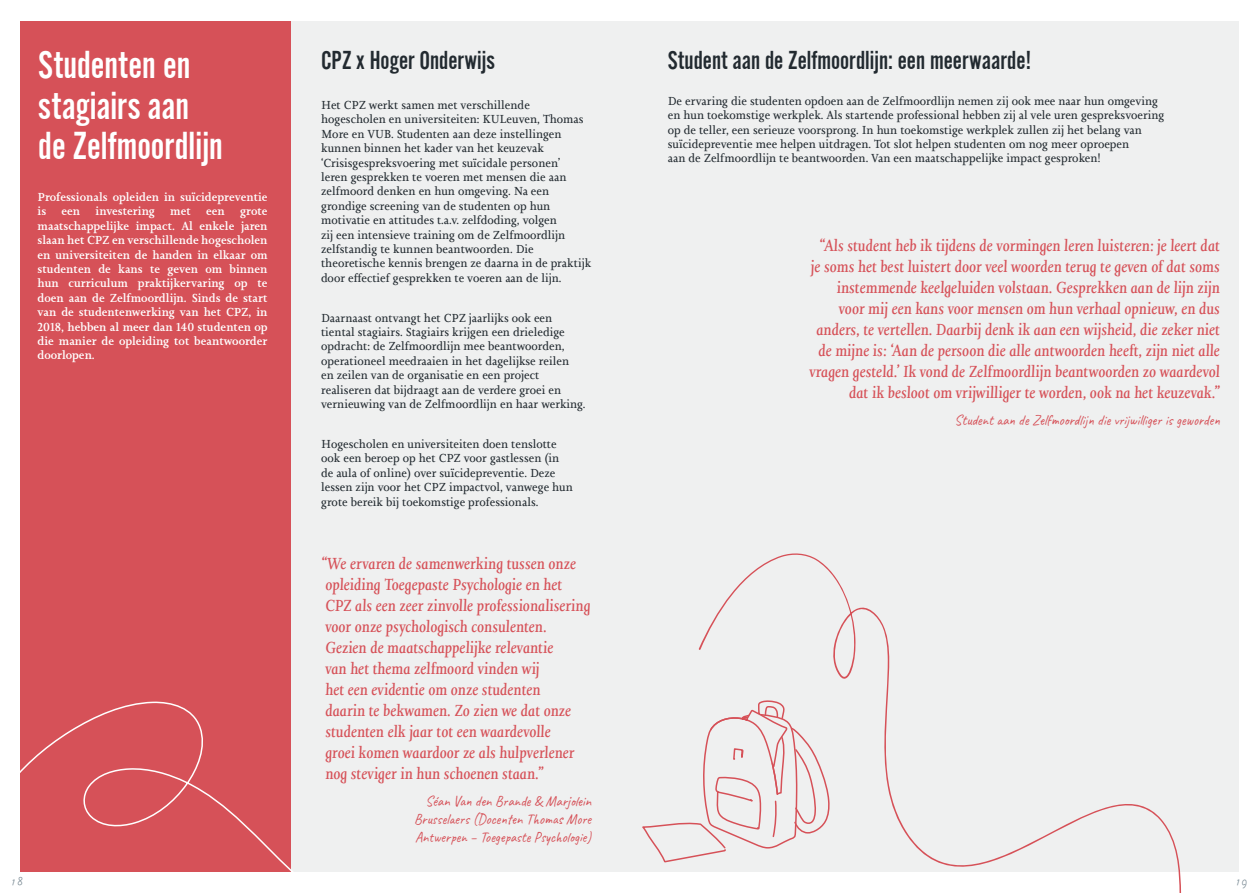
<style>
.page{position:relative;width:1259px;height:893px;background:#fff}
.page>*{position:absolute;margin:0;border:0;box-sizing:border-box;transform-origin:0 0}
.t1{font:40.5px/40.5px "Alternate Gothic Com No 2";color:#fff}
.Brood{font:27px "Alternate Gothic Com No 2";color:#222a30}
.Citaat{font:italic 16.5px/21px "Joanna Nova";color:#d65158;scale:.95 1}
.t2{font:16.5px "Amadeo Std";color:#758690}
.citeur{font:15px/18px "Caveat";color:#d65158;text-align:justify;scale:.95 1}
.Brood-2{font:12px/14.4px "Joanna Nova";color:#222a30;scale:.95 1}
.Broodwit{font:500 12px/14.4px "Joanna Nova";color:#fff;scale:.95 1}
</style>
<div class="page">
<div style="left:23px;top:21px;width:1215px;height:851px;background:#eff0f0"></div>
<div style="left:20px;top:21px;width:271px;height:851px;background:#d65158"></div>
<svg style="left:698px;top:553px;width:483px;height:340px"></svg>
<svg style="left:20px;top:700px;width:720px;height:193px"></svg>
<h1 class="t1" style="left:38px;top:44px;width:186px">Studenten en stagiairs aan de Zelfmoordlijn</h1>
<p class="Broodwit" style="left:38px;top:190px;width:244px">Professionals opleiden in suïcidepreventie is</p>
<p class="Broodwit" style="left:62px;top:204px;width:21px">een</p>
<p class="Broodwit" style="left:96px;top:204px;width:64px">investering</p>
<p class="Broodwit" style="left:170px;top:204px;width:23px">met</p>
<p class="Broodwit" style="left:206px;top:204px;width:21px">een</p>
<p class="Broodwit" style="left:38px;top:204px;width:244px;text-align:justify;text-indent:202px">grote maatschappelijke impact. Al enkele jaren slaan het CPZ en verschillende hogescholen en universiteiten de handen in elkaar om studenten de kans te geven om binnen hun curriculum praktijkervaring op te doen aan de Zelfmoordlijn. Sinds de start van de studentenwerking van het CPZ, in 2018, hebben al meer dan 140 studenten op die manier de opleiding tot beantwoorder doorlopen.</p>
<p class="Brood" style="left:321px;top:46px;width:175px">CPZ x Hoger Onderwijs</p>
<p class="Brood-2" style="left:321px;top:98px;width:286px">Het CPZ werkt samen met verschillende hogescholen en universiteiten: KULeuven, Thomas More en VUB. Studenten aan deze instellingen kunnen binnen het kader van het keuzevak ‘Crisisgespreksvoering met suïcidale personen’<br>leren gesprekken te voeren met mensen die aan zelfmoord denken en hun omgeving. Na een grondige screening van de studenten op hun motivatie en attitudes t.a.v. zelfdoding, volgen<br>zij een intensieve training om de Zelfmoordlijn zelfstandig te kunnen beantwoorden. Die theoretische kennis brengen ze daarna in de praktijk door effectief gesprekken te voeren aan de lijn.</p>
<p class="Brood-2" style="left:321px;top:310px;width:280px">Daarnaast ontvangt het CPZ jaarlijks ook een tiental stagiairs. Stagiairs krijgen een drieledige opdracht: de Zelfmoordlijn mee beantwoorden, operationeel meedraaien in het dagelijkse reilen<br>en zeilen van de organisatie en een project realiseren dat bijdraagt aan de verdere groei en vernieuwing van de Zelfmoordlijn en haar werking.</p>
<p class="Brood-2" style="left:321px;top:437px;width:266px">Hogescholen en universiteiten doen tenslotte ook een beroep op het CPZ voor gastlessen (in de aula of online) over suïcidepreventie. Deze lessen zijn voor het CPZ impactvol, vanwege hun grote bereik bij toekomstige professionals.</p>
<p class="Citaat" style="left:321px;top:553px;width:285px">“We ervaren de samenwerking tussen onze opleiding Toegepaste Psychologie en het<br>CPZ als een zeer zinvolle professionalisering voor onze psychologisch consulenten.<br>Gezien de maatschappelijke relevantie<br>van het thema zelfmoord vinden wij<br>het een evidentie om onze studenten<br>daarin te bekwamen. Zo zien we dat onze studenten elk jaar tot een waardevolle<br>groei komen waardoor ze als hulpverlener nog steviger in hun schoenen staan.”</p>
<p class="citeur" style="left:414px;top:792px;width:188px;text-indent:11px">Séan Van den Brande &amp; Marjolein Brusselaers (Docenten Thomas More Antwerpen – Toegepaste Psychologie)</p>
<h2 class="Brood" style="left:668px;top:46px;width:365px">Student aan de Zelfmoordlijn: een meerwaarde!</h2>
<p class="Brood-2" style="left:668px;top:93px;width:524px">De ervaring die studenten opdoen aan de Zelfmoordlijn nemen zij ook mee naar hun omgeving en hun toekomstige werkplek. Als startende professional hebben zij al vele uren gespreksvoering op de teller, een serieuze voorsprong. In hun toekomstige werkplek zullen zij het belang van suïcidepreventie mee helpen uitdragen. Tot slot helpen studenten om nog meer oproepen<br>aan de Zelfmoordlijn te beantwoorden. Van een maatschappelijke impact gesproken!</p>
<p class="Citaat" style="left:809px;top:235px;width:434px;text-align:right">“Als student heb ik tijdens de vormingen leren luisteren: je leert dat je soms het best luistert door veel woorden terug te geven of dat soms instemmende keelgeluiden volstaan. Gesprekken aan de lijn zijn voor mij een kans voor mensen om hun verhaal opnieuw, en dus anders, te vertellen. Daarbij denk ik aan een wijsheid, die zeker niet de mijne is: ‘Aan de persoon die alle antwoorden heeft, zijn niet alle vragen gesteld.’ Ik vond de Zelfmoordlijn beantwoorden zo waardevol dat ik besloot om vrijwilliger te worden, ook na het keuzevak.”</p>
<p class="citeur" style="left:954px;top:411px;width:281px">Student aan de Zelfmoordlijn die vrijwilliger is geworden</p>
<h3 class="t2" style="left:11px;top:873px;width:14px">18</h3>
<h3 class="t2" style="left:1235px;top:873px;width:14px">19</h3>
</div>
